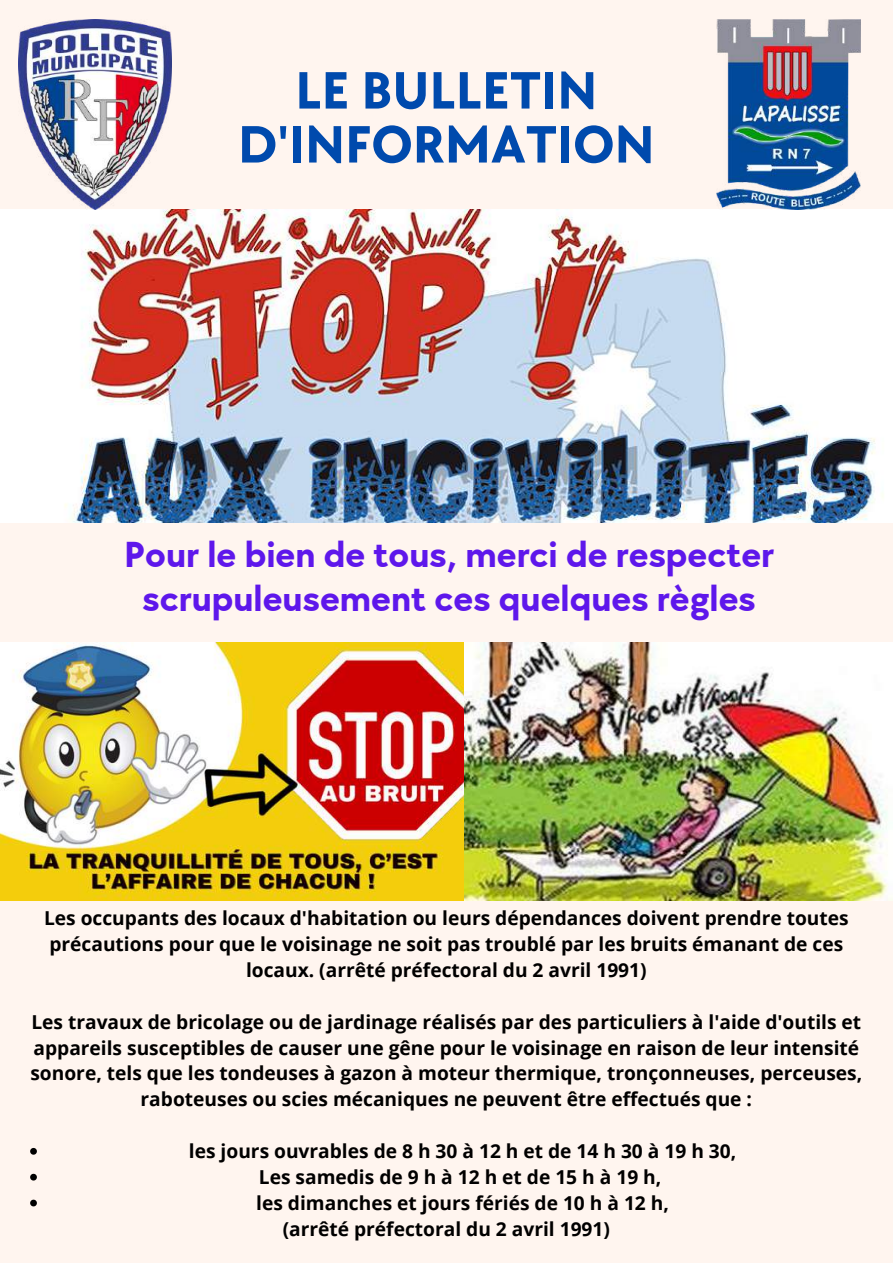
<style>
.page{position:relative;width:893px;height:1264px;background:#fff}
.page>*{position:absolute;margin:0;border:0;box-sizing:border-box;transform-origin:0 0}
.t1{font:700 54.3px/54px "TT Chocolates";color:#004aad;text-align:center}
.t2{font:700 37.5px/43.8px "TT Chocolates";color:#5e17eb;text-align:center}
.t3{font:700 19.2px/25.8px "Open Sans";color:#000;text-align:center}
</style>
<div class="page">
<div style="left:0;top:0;width:892px;height:1262px;background:#fff5ef"></div>
<img style="left:0;top:209px;width:892px;height:314px">
<img style="left:19px;top:19px;width:153px;height:190px">
<img style="left:0;top:642px;width:892px;height:258px">
<img style="left:716px;top:19px;width:144px;height:190px">
<svg style="left:30px;top:1147px;width:7px;height:7px"></svg>
<svg style="left:30px;top:1173px;width:7px;height:7px"></svg>
<svg style="left:30px;top:1199px;width:7px;height:7px"></svg>
<h1 class="t1" style="left:238px;top:65px;width:418px">LE BULLETIN<br>D'INFORMATION</h1>
<h2 class="t2" style="left:124px;top:534px;width:651px">Pour le bien de tous, merci de respecter scrupuleusement ces quelques règles</h2>
<p class="t3" style="left:44px;top:904px;width:806px">Les occupants des locaux d'habitation ou leurs dépendances doivent prendre toutes précautions pour que le voisinage ne soit pas troublé par les bruits émanant de ces locaux. (arrêté préfectoral du 2 avril 1991)</p>
<p class="t3" style="left:30px;top:1008px;width:833px">Les travaux de bricolage ou de jardinage réalisés par des particuliers à l'aide d'outils et appareils susceptibles de causer une gêne pour le voisinage en raison de leur intensité sonore, tels que les tondeuses à gazon à moteur thermique, tronçonneuses, perceuses, raboteuses ou scies mécaniques ne peuvent être effectués que :</p>
<p class="t3" style="left:189px;top:1137px;width:549px">les jours ouvrables de 8 h 30 à 12 h et de 14 h 30 à 19 h 30,<br>Les samedis de 9 h à 12 h et de 15 h à 19 h,<br>les dimanches et jours fériés de 10 h à 12 h,</p>
<p class="t3" style="left:283px;top:1215px;width:329px">(arrêté préfectoral du 2 avril 1991)</p>
</div>
